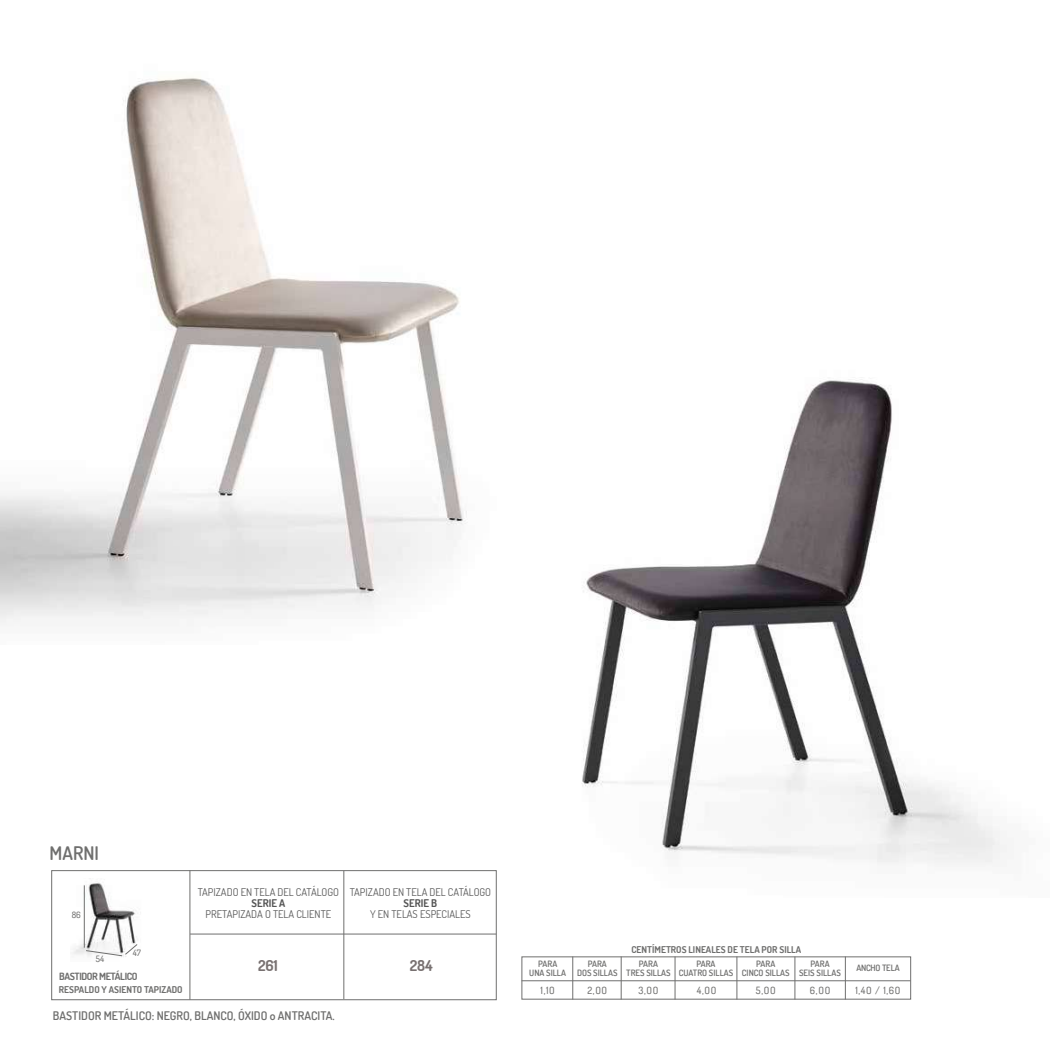
<style>
.page{position:relative;width:1063px;height:1063px;background:#fff}
.page>*{position:absolute;margin:0;border:0;box-sizing:border-box;transform-origin:0 0}
.t1{font:600 18.75px "Dosis";color:#6f6f6e}
.t2{font:700 15px "Dosis";letter-spacing:-.01em;color:#787171}
.t3{font:600 11.88px "Dosis";color:#6f6f6e}
.t4{font:10.62px "Dosis";color:#565656}
.t5{font:700 10.62px "Dosis";color:#565656}
.t6{font:500 10px "Dosis";letter-spacing:.07em;color:#6f6f6e}
.t7{font:700 10px "Dosis";letter-spacing:-.04em;color:#6f6f6e}
.t8{font:700 9.38px "Dosis";color:#6f6f6e}
.t9{font:600 8.75px/8.8px "Dosis";color:#6f6f6e;text-align:center}
.t10{font:600 8.75px "Dosis";letter-spacing:-.02em;color:#6f6f6e}
.t11{font:500 8.75px "Dosis";color:#6f6f6e}
</style>
<div class="page">
<img style="left:582px;top:379px;width:425px;height:486px">
<img style="left:0;top:78px;width:467px;height:547px">
<hr style="left:344px;top:871px;width:1px;height:128px;background:#6f6f6e">
<hr style="left:190px;top:934px;width:306px;height:1px;background:#6f6f6e">
<div style="left:51px;top:870px;width:446px;height:130px;border:1px solid #6f6f6e"></div>
<hr style="left:190px;top:870px;width:1px;height:130px;background:#6f6f6e">
<img style="left:72px;top:882px;width:66px;height:73px">
<hr style="left:84px;top:885px;width:1px;height:63px;background:#6f6f6e">
<svg style="left:85px;top:944px;width:53px;height:13px"></svg>
<hr style="left:522px;top:980px;width:389px;height:1px;background:#6f6f6e">
<hr style="left:845px;top:957px;width:1px;height:42px;background:#6f6f6e">
<hr style="left:675px;top:957px;width:1px;height:42px;background:#6f6f6e">
<hr style="left:737px;top:957px;width:1px;height:42px;background:#6f6f6e">
<hr style="left:795px;top:957px;width:1px;height:42px;background:#6f6f6e">
<hr style="left:621px;top:957px;width:1px;height:42px;background:#6f6f6e">
<hr style="left:572px;top:957px;width:1px;height:42px;background:#6f6f6e">
<h1 class="t1" style="left:50px;top:841px;width:51px">MARNI</h1>
<p class="t11" style="left:72px;top:909px;width:11px">86</p>
<p class="t4" style="left:198px;top:885px;width:143px">TAPIZADO EN TELA DEL CATÁLOGO</p>
<p class="t5" style="left:252px;top:896px;width:35px">SERIE A</p>
<p class="t4" style="left:206px;top:908px;width:127px">PRETAPIZADA O TELA CLIENTE</p>
<p class="t4" style="left:350px;top:885px;width:143px">TAPIZADO EN TELA DEL CATÁLOGO</p>
<p class="t5" style="left:404px;top:896px;width:35px">SERIE B</p>
<p class="t4" style="left:370px;top:908px;width:102px">Y EN TELAS ESPECIALES</p>
<p class="t11" style="left:133px;top:947px;width:9px">47</p>
<p class="t11" style="left:96px;top:953px;width:10px">54</p>
<h2 class="t2" style="left:258px;top:956px;width:21px">261</h2>
<h2 class="t2" style="left:410px;top:956px;width:24px">284</h2>
<p class="t7" style="left:59px;top:970px;width:80px">BASTIDOR METÁLICO</p>
<p class="t3" style="left:53px;top:1008px;width:283px">BASTIDOR METÁLICO: NEGRO, BLANCO, ÓXIDO o ANTRACITA.</p>
<p class="t8" style="left:59px;top:984px;width:125px">RESPALDO Y ASIENTO TAPIZADO</p>
<p class="t8" style="left:631px;top:944px;width:171px">CENTÍMETROS LINEALES DE TELA POR SILLA</p>
<p class="t9" style="left:529px;top:959px;width:38px">PARA<br>UNA SILLA</p>
<p class="t10" style="left:856px;top:962px;width:45px">ANCHO TELA</p>
<p class="t9" style="left:577px;top:959px;width:42px">PARA<br>DOS SILLAS</p>
<p class="t9" style="left:626px;top:959px;width:46px">PARA<br>TRES SILLAS</p>
<p class="t9" style="left:679px;top:959px;width:56px">PARA<br>CUATRO SILLAS</p>
<p class="t9" style="left:742px;top:959px;width:49px">PARA<br>CINCO SILLAS</p>
<p class="t9" style="left:799px;top:959px;width:43px">PARA<br>SEIS SILLAS</p>
<p class="t6" style="left:541px;top:984px;width:16px">1,1O</p>
<p class="t6" style="left:587px;top:984px;width:21px">2,OO</p>
<p class="t6" style="left:638px;top:984px;width:22px">3,OO</p>
<p class="t6" style="left:697px;top:984px;width:21px">4,OO</p>
<p class="t6" style="left:756px;top:984px;width:21px">5,OO</p>
<p class="t6" style="left:810px;top:984px;width:22px">6,OO</p>
<p class="t6" style="left:855px;top:984px;width:47px">1,4O / 1,6O</p>
</div>
